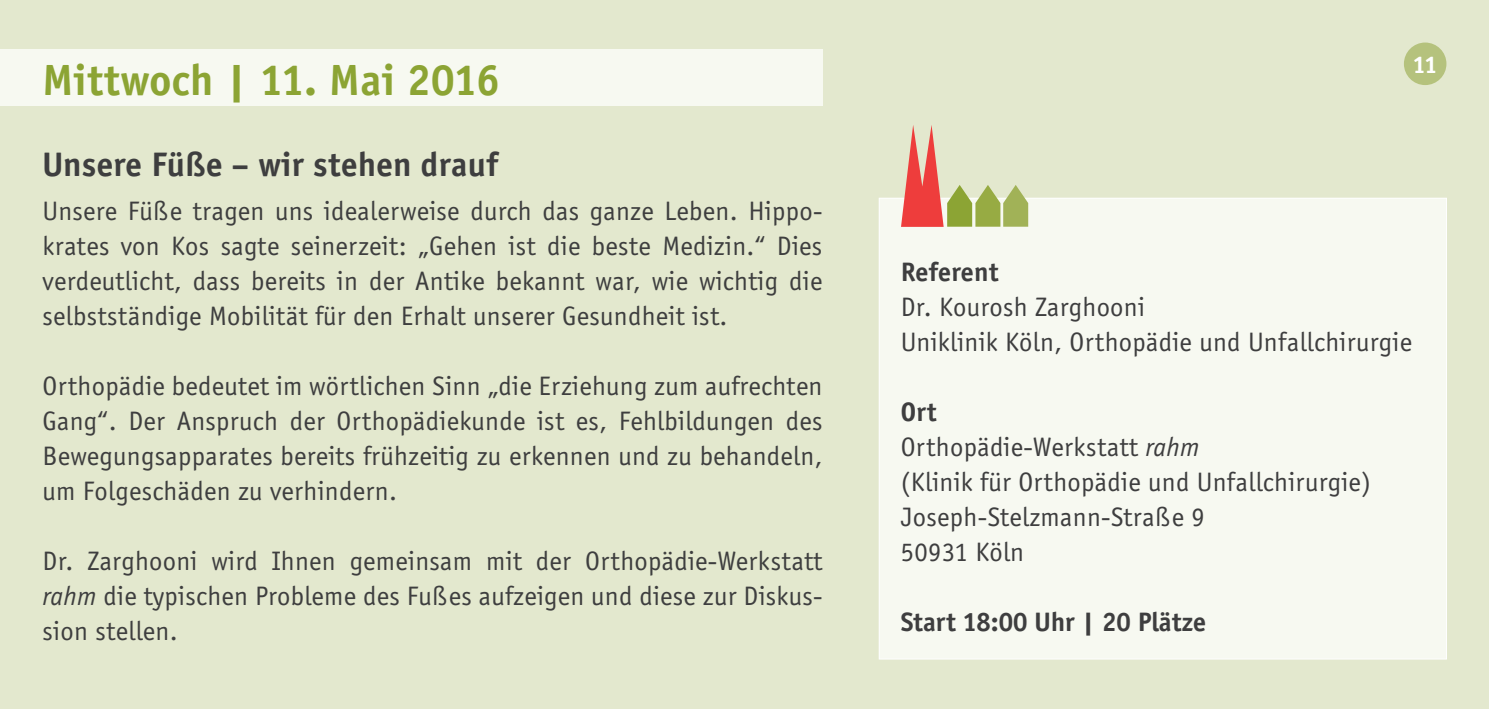
<style>
.page{position:relative;width:1489px;height:709px;background:#fff}
.page>*{position:absolute;margin:0;border:0;box-sizing:border-box;transform-origin:0 0}
.t1{font:700 45px "Officina San Itc T";letter-spacing:.01em;color:#8ca434}
.t2{font:700 35px "Officina San Itc T";letter-spacing:.01em;color:#3e3e3f}
.t3{font:27.5px/35px "Officina San Itc T";letter-spacing:.01em;color:#3e3e3f;text-align:justify}
.t4{font:700 27.5px "Officina San Itc T";color:#3e3e3f}
.t5{font:700 25px "Officina San Itc T";color:#fff}
.s1{font-style:italic}
.s2{font-weight:700}
</style>
<div class="page">
<div style="left:0;top:0;width:1488px;height:709px;background:#e3e8ce"></div>
<div style="left:0;top:50px;width:822px;height:56px;background:#f7f9f1"></div>
<div style="left:1403px;top:43px;width:43px;height:42px;background:#b5c27d;border-radius:50%"></div>
<div style="left:879px;top:198px;width:567px;height:461px;background:#f7f9f1"></div>
<svg style="left:901px;top:125px;width:127px;height:102px"></svg>
<h1 class="t1" style="left:43px;top:53px;width:458px">Mittwoch | 11. Mai 2016</h1>
<p class="t2" style="left:43px;top:143px;width:457px">Unsere Füße – wir stehen drauf</p>
<p class="t3" style="left:43px;top:193px;width:781px">Unsere Füße tragen uns idealerweise durch das ganze Leben. Hippo&shy;krates von Kos sagte seinerzeit: „Gehen ist die beste Medizin.“ Dies verdeutlicht, dass bereits in der Antike bekannt war, wie wichtig die selbstständige Mobilität für den Erhalt unserer Gesundheit ist.</p>
<p class="t3" style="left:43px;top:368px;width:781px">Orthopädie bedeutet im wörtlichen Sinn „die Erziehung zum aufrechten Gang“. Der Anspruch der Orthopädiekunde ist es, Fehlbildungen des Bewegungsapparates bereits frühzeitig zu erkennen und zu behandeln, um Folgeschäden zu verhindern.</p>
<p class="t3" style="left:43px;top:543px;width:781px">Dr. Zarghooni wird Ihnen gemeinsam mit der Orthopädie-Werkstatt <span class="s1">rahm</span> die typischen Probleme des Fußes aufzeigen und diese zur Diskus&shy;sion stellen.</p>
<p class="t5" style="left:1412px;top:50px;width:26px">11</p>
<p class="t4" style="left:900px;top:255px;width:99px">Referent</p>
<p class="t3" style="left:900px;top:290px;width:513px">Dr. Kourosh Zarghooni<br>Uniklinik Köln, Orthopädie und Unfallchirurgie</p>
<p class="t3" style="left:900px;top:395px;width:472px;text-align:left"><span class="s2">Ort<br></span>Orthopädie-Werkstatt <span class="s1">rahm<br></span>(Klinik für Orthopädie und Unfallchirurgie)<br>Joseph-Stelzmann-Straße 9<br>50931 Köln</p>
<p class="t4" style="left:900px;top:605px;width:307px">Start 18:00 Uhr | 20 Plätze</p>
</div>
